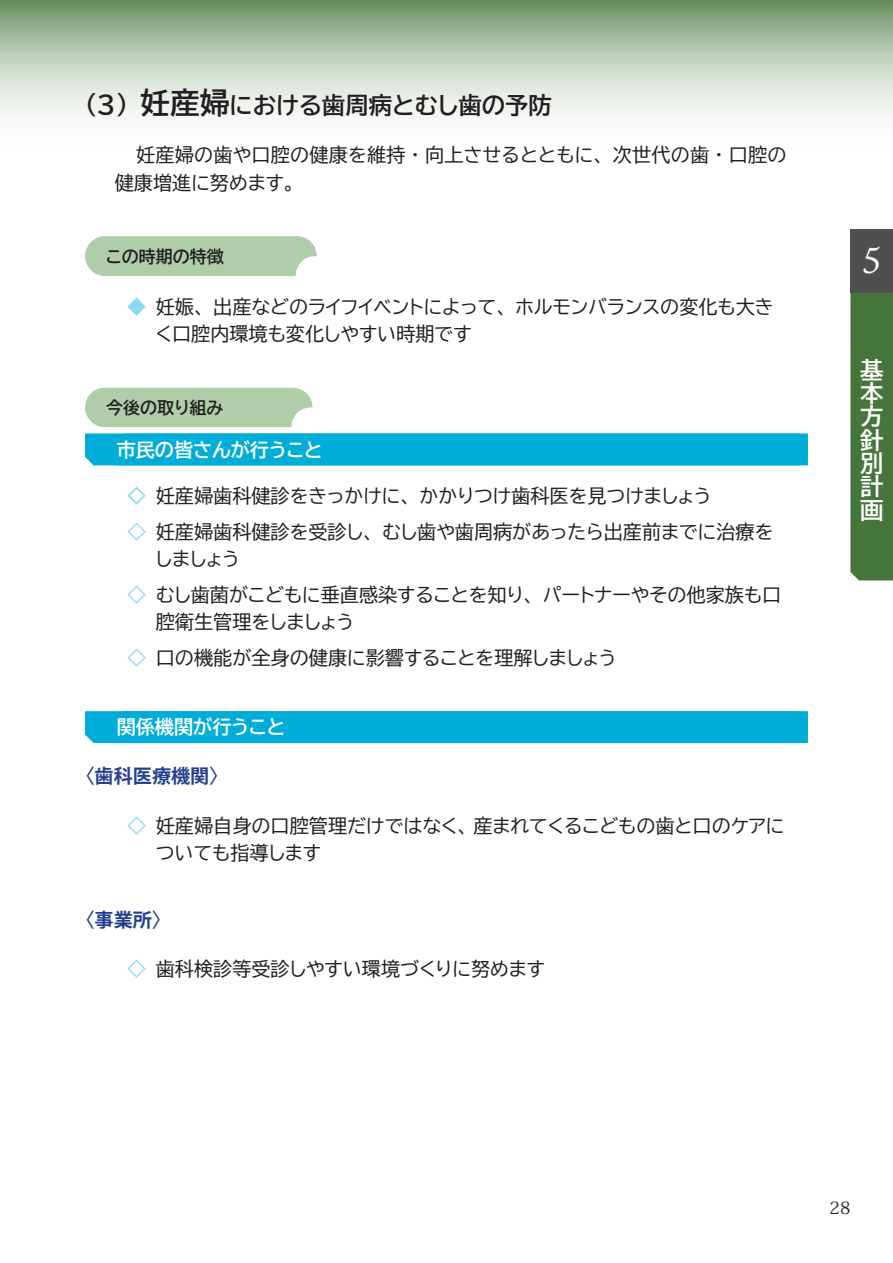
<style>
.page{position:relative;width:893px;height:1263px;background:#fff}
.page>*{position:absolute;margin:0;border:0;box-sizing:border-box;transform-origin:0 0}
.t1{font:italic 36.15px "Ten Mincho Text";color:#fff}
.t2{font:23.4px "BIZ UDP Gothic Bold";color:#231f20}
.t3{font:23.4px/23.4px "BIZ UDP Gothic Bold";color:#fff;text-align:justify}
.t4{font:19.2px/27.2px "BIZ UDP Gothic";color:#231f20}
.t5{font:19.2px "BIZ UDP Gothic Bold";color:#fff}
.t6{font:700 19.2px "Koz Go Pr 6 N";color:#253f8e}
.t7{font:16.95px "BIZ UDP Gothic Bold";color:#231f20}
.t8{font:16.95px "Koz Min Pr 6 N";color:#231f20}
.s1{font-size:24.45px}
.s2{font-size:29.7px}
.s3{color:#8dd7f7}
.s4{font-family:"BIZ UDP Gothic Bold";color:#8dd7f7}
</style>
<div class="page">
<div style="left:850px;top:293px;width:43px;height:287px;background:#46763b"></div>
<div style="left:850px;top:229px;width:43px;height:64px;background:#4e4f50"></div>
<svg style="left:0;top:0;width:893px;height:116px;background:#b9cbb5"></svg>
<svg style="left:85px;top:236px;width:232px;height:40px;background:#b4d0ad"></svg>
<svg style="left:85px;top:388px;width:228px;height:39px;background:#b4d0ad"></svg>
<div style="left:85px;top:433px;width:723px;height:32px;background:#00add9"></div>
<div style="left:85px;top:711px;width:723px;height:32px;background:#00add9"></div>
<p class="t2" style="left:85px;top:93px;width:484px"><span class="s1">（３）</span><span class="s2">妊産婦</span>における歯周病とむし歯の予防　</p>
<p class="t4" style="left:115px;top:142px;width:673px;text-indent:21px">妊産婦の歯や口腔の健康を維持・向上させるとともに、次世代の歯・口腔の健康増進に努めます。</p>
<p class="t7" style="left:106px;top:248px;width:119px">この時期の特徴</p>
<p class="t4" style="left:156px;top:293px;width:619px;text-indent:-29px"><span class="s3">◆</span> 妊娠、出産などのライフイベントによって、ホルモンバランスの変化も大きく口腔内環境も変化しやすい時期です</p>
<p class="t7" style="left:106px;top:399px;width:119px">今後の取り組み</p>
<p class="t5" style="left:117px;top:440px;width:207px">市民の皆さんが行うこと</p>
<p class="t4" style="left:127px;top:478px;width:648px;line-height:35.5px"><span class="s4">◇</span> 妊産婦歯科健診をきっかけに、かかりつけ歯科医を見つけましょう<br><span class="s3">◇</span> 妊産婦歯科健診を受診し、むし歯や歯周病があったら出産前までに治療を</p>
<p class="t4" style="left:127px;top:541px;width:655px;line-height:35.5px;text-indent:29px">しましょう<br><span class="s3">◇</span> むし歯菌がこどもに垂直感染することを知り、パートナーやその他家族も口</p>
<p class="t4" style="left:127px;top:604px;width:491px;line-height:35.5px;text-indent:29px">腔衛生管理をしましょう<br><span class="s3">◇</span> 口の機能が全身の健康に影響することを理解しましょう</p>
<p class="t5" style="left:117px;top:717px;width:170px">関係機関が行うこと</p>
<p class="t6" style="left:75px;top:765px;width:155px">〈歯科医療機関〉</p>
<p class="t4" style="left:156px;top:812px;width:630px;text-indent:-29px"><span class="s3">◇</span> 妊産婦自身の口腔管理だけではなく、産まれてくるこどもの歯と口のケアについても指導します</p>
<p class="t6" style="left:76px;top:909px;width:97px">〈事業所〉</p>
<p class="t4" style="left:127px;top:955px;width:419px"><span class="s3">◇</span> 歯科検診等受診しやすい環境づくりに努めます</p>
<h1 class="t1" style="left:862px;top:239px;width:20px">5</h1>
<p class="t3" style="left:860px;top:358px;width:25px">基本方針別計画</p>
<p class="t8" style="left:830px;top:1198px;width:22px">28</p>
</div>
